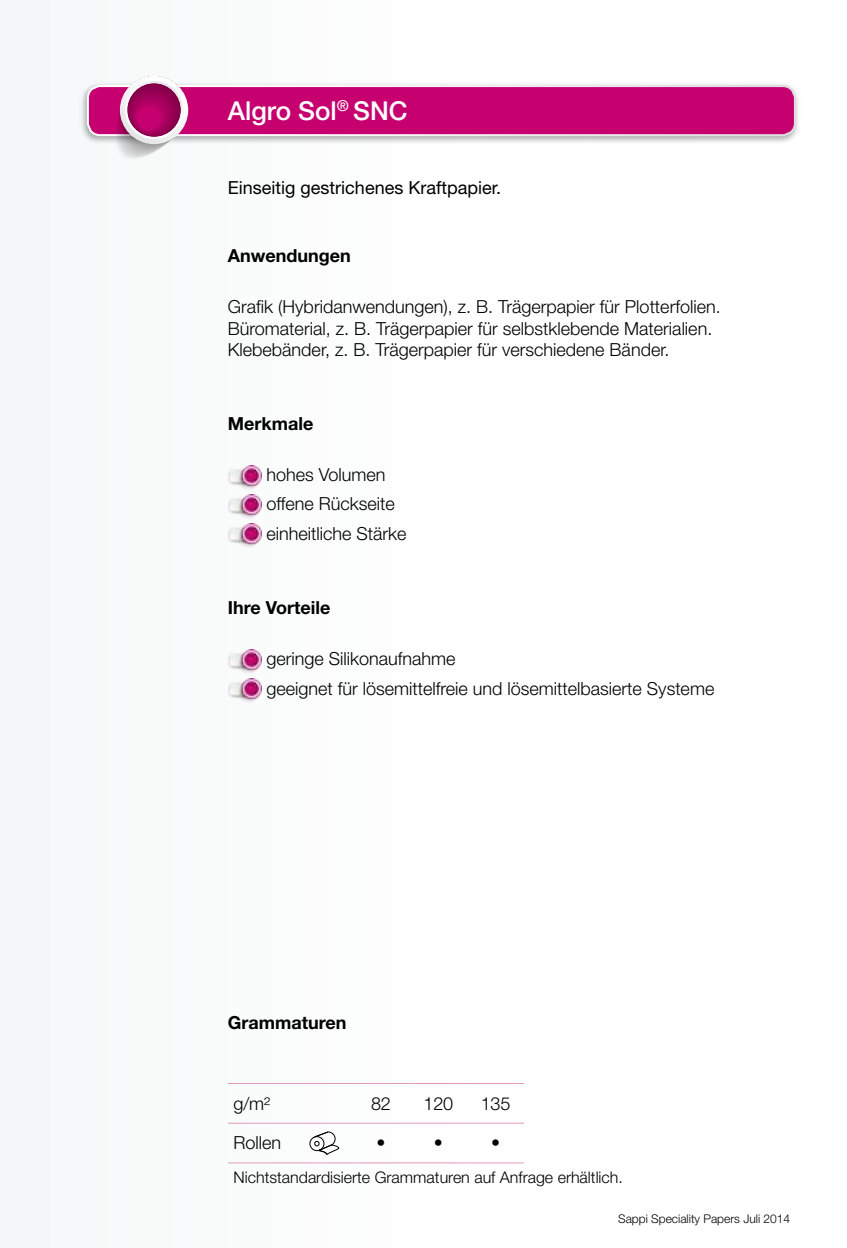
<style>
.page{position:relative;width:847px;height:1248px;background:#fff}
.page>*{position:absolute;margin:0;border:0;box-sizing:border-box;transform-origin:0 0}
.t1{font:500 26px "Helvetica Neue LT Std";color:#fff}
.t2{font:300 18px/29.2px "Helvetica Neue LT Std";color:#000}
.t3{font:700 18px "Helvetica Neue LT Std";color:#000}
.t4{font:18px "Helvetica Neue LT Std";color:#000}
.t5{font:300 16px "Helvetica Neue LT Std";color:#000}
.t6{font:300 12px "Helvetica Neue LT Std";color:#000}
</style>
<div class="page">
<div style="left:79px;top:81px;width:721px;height:64px;background:#000;opacity:.34"></div>
<div style="left:88px;top:86px;width:707px;height:49px;background:#c70070;border-radius:12px"></div>
<div style="left:87px;top:85px;width:709px;height:51px;border:2px solid #fff;border-radius:12px"></div>
<img style="left:228px;top:465px;width:34px;height:25px">
<img style="left:228px;top:494px;width:34px;height:25px">
<img style="left:228px;top:524px;width:34px;height:24px">
<img style="left:228px;top:649px;width:34px;height:25px">
<img style="left:228px;top:678px;width:34px;height:25px">
<svg style="left:113px;top:76px;width:75px;height:83px"></svg>
<hr style="left:228px;top:1082px;width:68px;height:1px;background:#e19ab7">
<hr style="left:296px;top:1082px;width:57px;height:1px;background:#e19ab7">
<hr style="left:353px;top:1082px;width:56px;height:1px;background:#e19ab7">
<hr style="left:409px;top:1082px;width:58px;height:1px;background:#e19ab7">
<hr style="left:467px;top:1082px;width:57px;height:1px;background:#e19ab7">
<hr style="left:228px;top:1122px;width:68px;height:1px;background:#e19ab7">
<hr style="left:296px;top:1122px;width:57px;height:1px;background:#e19ab7">
<hr style="left:353px;top:1122px;width:56px;height:1px;background:#e19ab7">
<hr style="left:409px;top:1122px;width:58px;height:1px;background:#e19ab7">
<hr style="left:467px;top:1122px;width:57px;height:1px;background:#e19ab7">
<hr style="left:228px;top:1162px;width:68px;height:1px;background:#e19ab7">
<hr style="left:296px;top:1162px;width:57px;height:1px;background:#e19ab7">
<hr style="left:353px;top:1162px;width:56px;height:1px;background:#e19ab7">
<hr style="left:409px;top:1162px;width:58px;height:1px;background:#e19ab7">
<hr style="left:467px;top:1162px;width:57px;height:1px;background:#e19ab7">
<svg style="left:309px;top:1131px;width:31px;height:33px"></svg>
<h1 class="t1" style="left:228px;top:95px;width:181px">Algro Sol<sup>®</sup> SNC</h1>
<p class="t4" style="left:228px;top:177px;width:275px">Einseitig gestrichenes Kraftpapier.</p>
<p class="t3" style="left:228px;top:245px;width:125px">Anwendungen</p>
<p class="t2" style="left:228px;top:295px;width:494px;line-height:21.6px">Grafik (Hybridanwendungen), z. B. Trägerpapier für Plotterfolien.<br>Büromaterial, z. B. Trägerpapier für selbstklebende Materialien.<br>Klebebänder, z. B. Trägerpapier für verschiedene Bänder.</p>
<p class="t3" style="left:228px;top:412px;width:87px">Merkmale</p>
<p class="t2" style="left:266px;top:459px;width:142px">hohes Volumen offene Rückseite einheitliche Stärke</p>
<p class="t3" style="left:228px;top:596px;width:104px">Ihre Vorteile</p>
<p class="t2" style="left:266px;top:643px;width:449px">geringe Silikonaufnahme<br>geeignet für lösemittelfreie und lösemittelbasierte Systeme</p>
<p class="t3" style="left:228px;top:1011px;width:120px">Grammaturen</p>
<p class="t2" style="left:233px;top:1088px;width:38px">g/m²</p>
<p class="t2" style="left:371px;top:1088px;width:21px">82</p>
<p class="t2" style="left:423px;top:1088px;width:31px">120</p>
<p class="t2" style="left:481px;top:1088px;width:31px">135</p>
<p class="t2" style="left:233px;top:1127px;width:49px">Rollen</p>
<p class="t2" style="left:376px;top:1127px;width:10px">•</p>
<p class="t2" style="left:434px;top:1127px;width:10px">•</p>
<p class="t2" style="left:491px;top:1127px;width:10px">•</p>
<p class="t5" style="left:233px;top:1167px;width:391px">Nichtstandardisierte Grammaturen auf Anfrage erhältlich.</p>
<p class="t6" style="left:618px;top:1210px;width:174px">Sappi Speciality Papers Juli 2014</p>
</div>
